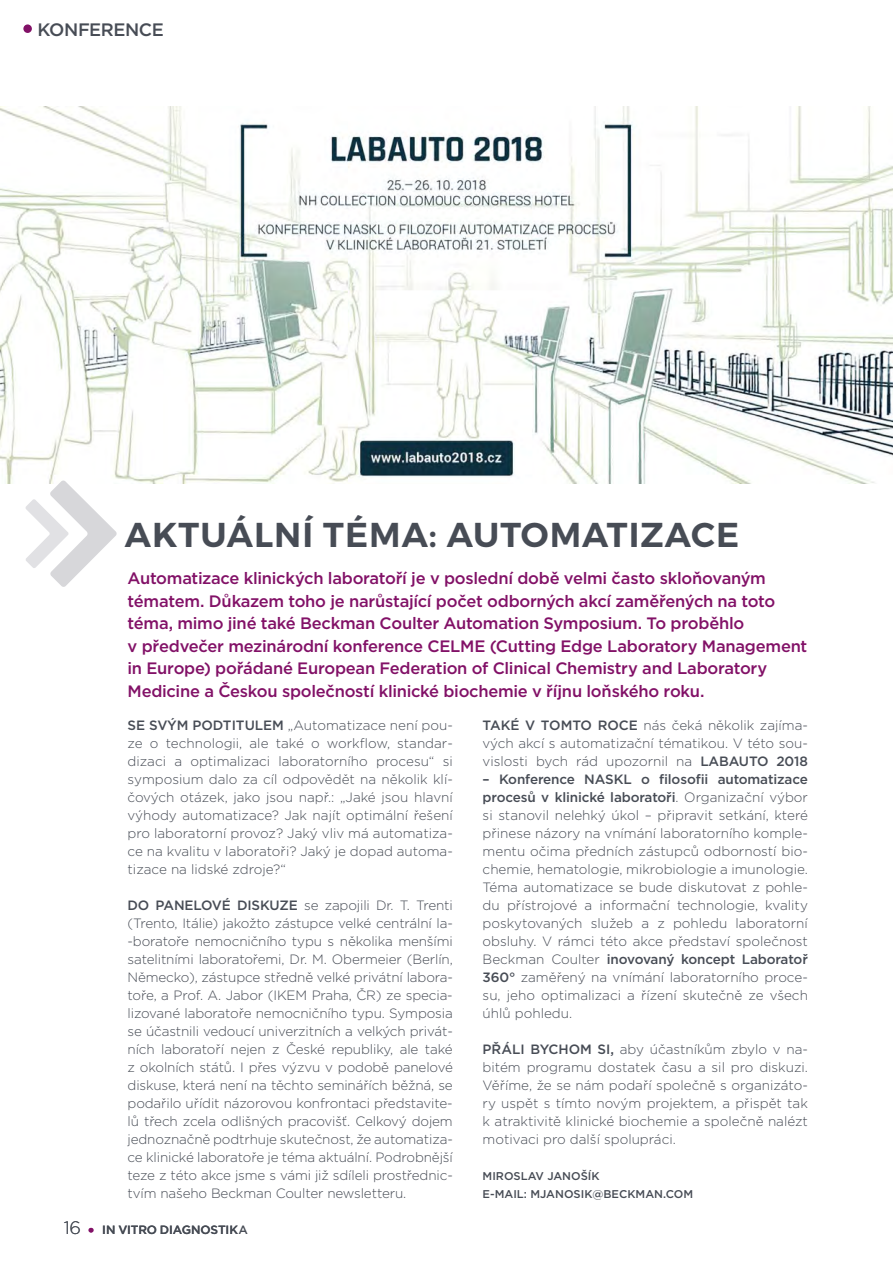
<style>
.page{position:relative;width:893px;height:1263px;background:#fff}
.page>*{position:absolute;margin:0;border:0;box-sizing:border-box;transform-origin:0 0}
.t1{font:600 34.5px "Montserrat";letter-spacing:.03em;color:#474c55}
.t2{font:500 18px "Gotham";letter-spacing:-.02em;color:#474c55}
.t3{font:300 18px "Gotham";color:#474c55}
.t4{font:500 16.5px/22.5px "Gotham";letter-spacing:-.02em;color:#821167}
.t5{font:300 13.5px/18px "Gotham";color:#474c55;text-align:justify}
.t6{font:500 12px "Gotham";letter-spacing:-.015em;color:#474c55}
.t7{font:500 11.25px/18px "Gotham";color:#474c55}
.s1{font-weight:500}
</style>
<div class="page">
<img style="left:0;top:106px;width:893px;height:377px">
<svg style="left:25px;top:480px;width:92px;height:107px"></svg>
<div style="left:23px;top:24px;width:9px;height:9px;background:#821167;border-radius:50%"></div>
<h2 class="t2" style="left:37px;top:21px;width:128px">KONFERENCE</h2>
<h1 class="t1" style="left:125px;top:518px;width:616px">AKTUÁLNÍ TÉMA: AUTOMATIZACE</h1>
<p class="t4" style="left:128px;top:569px;width:681px">Automatizace klinických laboratoří je v poslední době velmi často skloňovaným tématem. Důkazem toho je narůstající počet odborných akcí zaměřených na toto téma, mimo jiné také Beckman Coulter Automation Symposium. To proběhlo<br>v předvečer mezinárodní konference CELME (Cutting Edge Laboratory Management in Europe) pořádané European Federation of Clinical Chemistry and Laboratory Medicine a Českou společností klinické biochemie v říjnu loňského roku.</p>
<p class="t5" style="left:128px;top:717px;width:327px"><span class="s1">SE SVÝM PODTITULEM</span> „Automatizace není pou&shy;ze o technologii, ale také o workflow, standar&shy;dizaci a optimalizaci laboratorního procesu“ si symposium dalo za cíl odpovědět na několik klí&shy;čových otázek, jako jsou např.: „Jaké jsou hlavní výhody automatizace? Jak najít optimální řešení pro laboratorní provoz? Jaký vliv má automatiza&shy;ce na kvalitu v laboratoři? Jaký je dopad automa&shy;tizace na lidské zdroje?“</p>
<p class="t5" style="left:128px;top:897px;width:327px"><span class="s1">DO PANELOVÉ DISKUZE</span> se zapojili Dr. T. Trenti (Trento, Itálie) jakožto zástupce velké centrální la--boratoře nemocničního typu s několika menšími satelitními laboratořemi, Dr. M. Obermeier (Berlín, Německo), zástupce středně velké privátní labora&shy;toře, a Prof. A. Jabor (IKEM Praha, ČR) ze specia&shy;lizované laboratoře nemocničního typu. Symposia se účastnili vedoucí univerzitních a velkých privát&shy;ních laboratoří nejen z České republiky, ale také z okolních států. I přes výzvu v podobě panelové diskuse, která není na těchto seminářích běžná, se podařilo uřídit názorovou konfrontaci představite&shy;lů třech zcela odlišných pracovišť. Celkový dojem jednoznačně podtrhuje skutečnost, že automatiza&shy;ce klinické laboratoře je téma aktuální. Podrobnější teze z této akce jsme s vámi již sdíleli prostřednic&shy;tvím našeho Beckman Coulter newsletteru.</p>
<h2 class="t3" style="left:64px;top:1219px;width:33px">16 <sub>•</sub></h2>
<p class="t6" style="left:102px;top:1225px;width:147px">IN VITRO DIAGNOSTIKA</p>
<p class="t5" style="left:483px;top:717px;width:327px"><span class="s1">TAKÉ V TOMTO ROCE</span> nás čeká několik zajíma&shy;vých akcí s automatizační tématikou. V této sou&shy;vislosti bych rád upozornil na <span class="s1">LABAUTO 2018</span></p>
<p class="t5" style="left:483px;top:771px;width:327px"><span class="s1">– Konference NASKL o filosofii automatizace procesů v klinické laboratoři</span>. Organizační výbor si stanovil nelehký úkol – připravit setkání, které přinese názory na vnímání laboratorního komple&shy;mentu očima předních zástupců odborností bio&shy;chemie, hematologie, mikrobiologie a imunologie.<br>Téma automatizace se bude diskutovat z pohle&shy;du přístrojové a informační technologie, kvality poskytovaných služeb a z pohledu laboratorní obsluhy. V rámci této akce představí společnost Beckman Coulter <span class="s1">inovovaný koncept Laboratoř 360°</span> zaměřený na vnímání laboratorního proce&shy;su, jeho optimalizaci a řízení skutečně ze všech úhlů pohledu.</p>
<p class="t5" style="left:483px;top:1041px;width:327px"><span class="s1">PŘÁLI BYCHOM SI,</span> aby účastníkům zbylo v na&shy;bitém programu dostatek času a sil pro diskuzi.<br>Věříme, že se nám podaří společně s organizáto&shy;ry uspět s tímto novým projektem, a přispět tak k atraktivitě klinické biochemie a společně nalézt motivaci pro další spolupráci.</p>
<p class="t7" style="left:483px;top:1168px;width:212px">MIROSLAV JANOŠÍK<br>E-MAIL: MJANOSIK@BECKMAN.COM</p>
</div>
